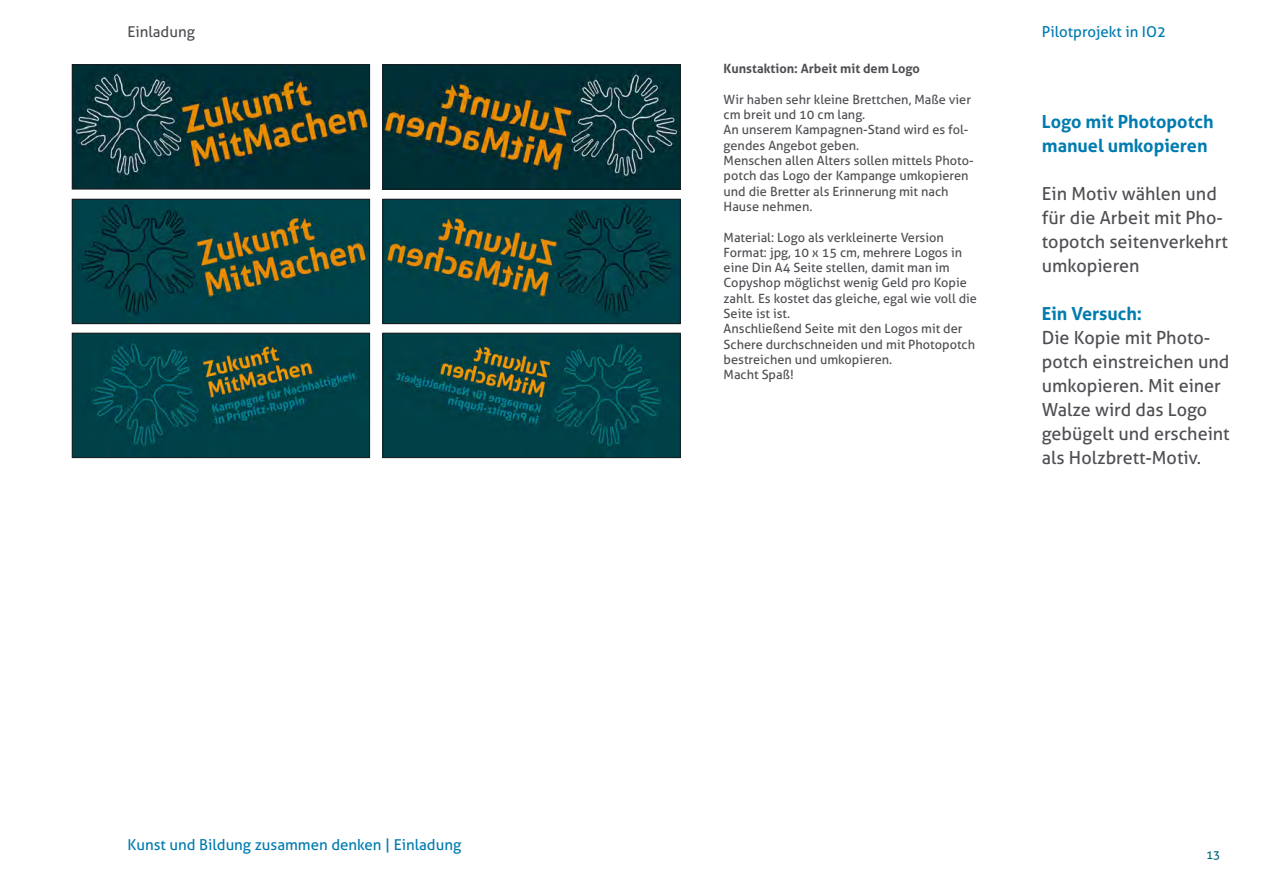
<style>
.page{position:relative;width:1263px;height:893px;background:#fff}
.page>*{position:absolute;margin:0;border:0;box-sizing:border-box;transform-origin:0 0}
.t1{font:18px/24px "Aller";color:#504e53}
.t2{font:700 18px/24px "Aller";color:#007bb0}
.t3{font:15px "Aller";color:#007bb0}
.t4{font:15px "Aller";color:#504e53}
.t5{font:12.75px/15.3px "Aller";color:#504e53}
.t6{font:700 12.75px "Aller";color:#504e53}
.t7{font:12px "Aller";color:#00657b}
</style>
<div class="page">
<img style="left:385px;top:66px;width:293px;height:121px">
<div style="left:383px;top:64px;width:297px;height:125px;border:1px solid #1b1b1f"></div>
<img style="left:385px;top:201px;width:293px;height:121px">
<div style="left:383px;top:199px;width:297px;height:125px;border:1px solid #1b1b1f"></div>
<img style="left:385px;top:335px;width:293px;height:121px">
<div style="left:383px;top:333px;width:297px;height:125px;border:1px solid #1b1b1f"></div>
<img style="left:74px;top:66px;width:294px;height:121px">
<div style="left:72px;top:64px;width:298px;height:125px;border:1px solid #1b1b1f"></div>
<img style="left:74px;top:201px;width:294px;height:121px">
<div style="left:72px;top:199px;width:298px;height:125px;border:1px solid #1b1b1f"></div>
<img style="left:74px;top:335px;width:294px;height:121px">
<div style="left:72px;top:333px;width:298px;height:125px;border:1px solid #1b1b1f"></div>
<p class="t4" style="left:127px;top:22px;width:69px">Einladung</p>
<p class="t3" style="left:128px;top:835px;width:335px">Kunst und Bildung zusammen denken | Einladung</p>
<p class="t6" style="left:724px;top:61px;width:198px">Kunstaktion: Arbeit mit dem Logo</p>
<p class="t5" style="left:724px;top:92px;width:252px">Wir haben sehr kleine Brettchen, Maße vier cm breit und 10 cm lang.<br>An unserem Kampagnen-Stand wird es fol&shy;gendes Angebot geben.<br>Menschen allen Alters sollen mittels Photo&shy;potch das Logo der Kampange umkopieren und die Bretter als Erinnerung mit nach Hause nehmen.</p>
<p class="t5" style="left:724px;top:229px;width:255px">Material: Logo als verkleinerte Version Format: jpg, 10 x 15 cm, mehrere Logos in eine Din A4 Seite stellen, damit man im Copyshop möglichst wenig Geld pro Kopie zahlt. Es kostet das gleiche, egal wie voll die Seite ist ist.<br>Anschließend Seite mit den Logos mit der Schere durchschneiden und mit Photopotch bestreichen und umkopieren.<br>Macht Spaß!</p>
<p class="t3" style="left:1042px;top:22px;width:126px">Pilotprojekt in IO2</p>
<h1 class="t2" style="left:1042px;top:110px;width:173px">Logo mit Photopotch manuel umkopieren</h1>
<h1 class="t1" style="left:1042px;top:182px;width:187px">Ein Motiv wählen und für die Arbeit mit Pho&shy;topotch seitenverkehrt umkopieren</h1>
<h1 class="t2" style="left:1042px;top:302px;width:102px">Ein Versuch:</h1>
<h1 class="t1" style="left:1042px;top:326px;width:189px">Die Kopie mit Photo&shy;potch einstreichen und umkopieren. Mit einer<br>Walze wird das Logo gebügelt und erscheint als Holzbrett-Motiv.</h1>
<p class="t7" style="left:1206px;top:848px;width:16px">13</p>
</div>
